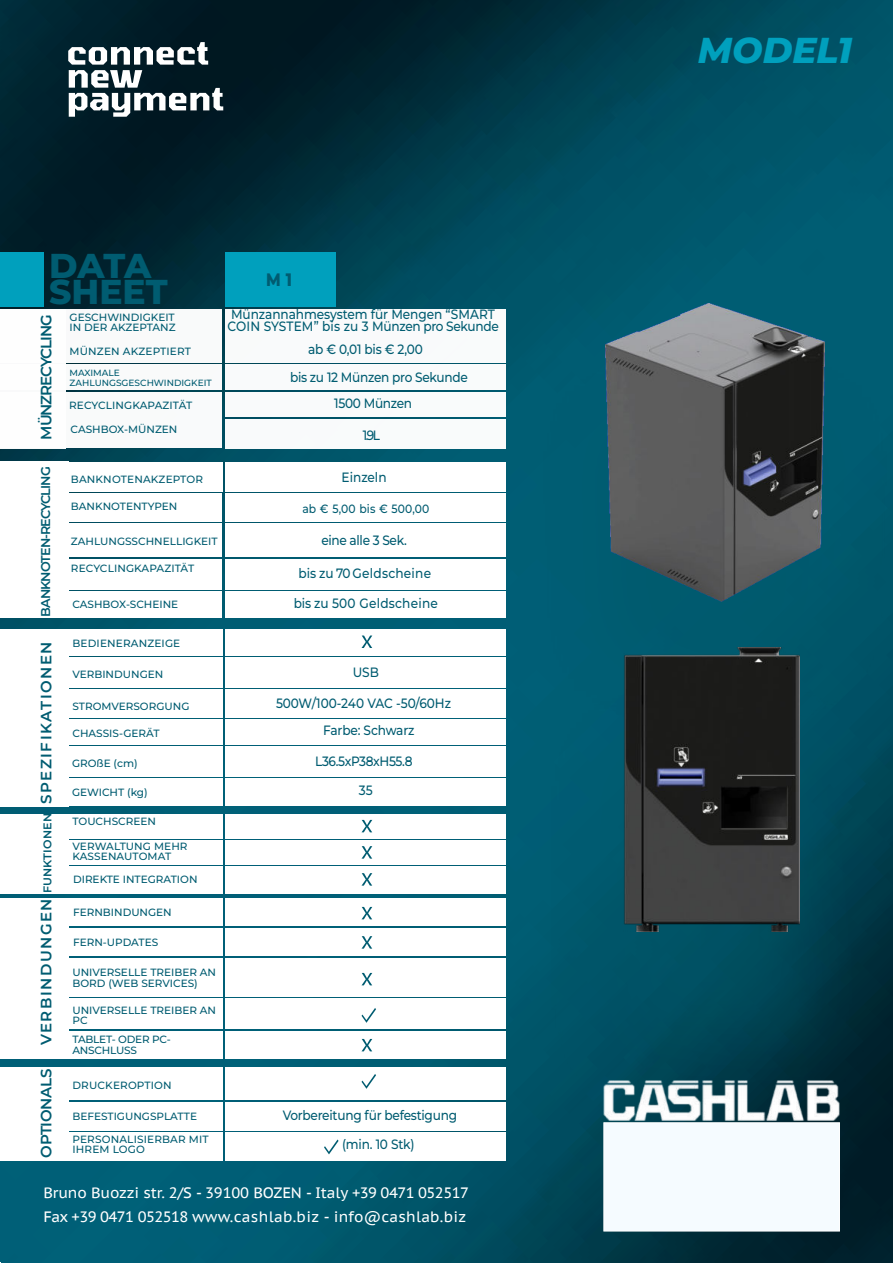
<style>
.page{position:relative;width:893px;height:1263px;background:#fff}
.page>*{position:absolute;margin:0;border:0;box-sizing:border-box;transform-origin:0 0}
.t1{font:italic 800 36px "Montserrat";color:#00a0bd}
.t2{font:800 34.5px/25.5px "Montserrat";color:#005c71}
.t3{font:800 18px "Montserrat";color:#005c71;scale:.85 1}
.t4{font:15px/23.9px "PT Sans Caption";letter-spacing:-.01em;color:#fff}
.t5{font:600 15px "Montserrat";letter-spacing:.085em;color:#005c71}
.t6{font:600 15px "Montserrat";letter-spacing:-.075em;color:#005c71}
.t7{font:600 15px "Montserrat";letter-spacing:-.02em;color:#005c71}
.t8{font:500 13.5px/12px "Montserrat";letter-spacing:-.015em;color:#005c71;scale:.9 1}
.t9{font:500 13.5px "Montserrat";letter-spacing:.02em;color:#005c71;scale:.9 1}
.t10{font:600 12.75px "Montserrat";letter-spacing:-.075em;color:#005c71}
.t11{font:500 12px "Montserrat";letter-spacing:.015em;color:#005c71;scale:.9 1}
.t12{font:500 10.5px/10.5px "Montserrat";color:#005c71}
.t13{font:500 10.5px/10.5px "Montserrat";letter-spacing:-.02em;color:#005c71}
.t14{font:500 9px/10.5px "Montserrat";color:#005c71}
.s1{font-size:11.25px}
</style>
<div class="page">
<img style="left:0;top:0;width:893px;height:1263px">
<img style="left:604px;top:1106px;width:235px;height:14px">
<div style="left:603px;top:1122px;width:237px;height:109px;background:#f5fbff;border:1px solid #fff"></div>
<div style="left:0;top:629px;width:222px;height:26px;background:#fff"></div>
<div style="left:225px;top:629px;width:280px;height:26px;background:#fff"></div>
<div style="left:0;top:657px;width:222px;height:30px;background:#fff"></div>
<div style="left:225px;top:657px;width:280px;height:30px;background:#fff"></div>
<div style="left:0;top:689px;width:222px;height:29px;background:#fff"></div>
<div style="left:225px;top:689px;width:280px;height:29px;background:#fff"></div>
<div style="left:0;top:719px;width:222px;height:26px;background:#fff"></div>
<div style="left:225px;top:719px;width:280px;height:26px;background:#fff"></div>
<div style="left:0;top:747px;width:222px;height:30px;background:#fff"></div>
<div style="left:225px;top:747px;width:280px;height:30px;background:#fff"></div>
<div style="left:0;top:778px;width:222px;height:28px;background:#fff"></div>
<div style="left:225px;top:778px;width:280px;height:28px;background:#fff"></div>
<div style="left:0;top:462px;width:68px;height:156px;background:#fff"></div>
<div style="left:0;top:629px;width:68px;height:177px;background:#fff"></div>
<div style="left:0;top:814px;width:68px;height:79px;background:#fff"></div>
<div style="left:0;top:899px;width:68px;height:159px;background:#fff"></div>
<div style="left:0;top:1067px;width:68px;height:91px;background:#fff"></div>
<div style="left:0;top:462px;width:222px;height:29px;background:#fff"></div>
<div style="left:225px;top:462px;width:281px;height:29px;background:#fff"></div>
<div style="left:225px;top:493px;width:281px;height:29px;background:#fff"></div>
<div style="left:56px;top:493px;width:166px;height:29px;background:#fff"></div>
<div style="left:56px;top:523px;width:166px;height:34px;background:#fff"></div>
<div style="left:56px;top:559px;width:166px;height:31px;background:#fff"></div>
<div style="left:56px;top:591px;width:166px;height:27px;background:#fff"></div>
<div style="left:225px;top:591px;width:281px;height:27px;background:#fff"></div>
<div style="left:225px;top:559px;width:281px;height:31px;background:#fff"></div>
<div style="left:225px;top:523px;width:281px;height:34px;background:#fff"></div>
<div style="left:0;top:309px;width:66px;height:139px;background:#fff"></div>
<div style="left:0;top:309px;width:222px;height:26px;background:#fff"></div>
<div style="left:225px;top:309px;width:280px;height:26px;background:#fff"></div>
<div style="left:225px;top:337px;width:280px;height:26px;background:#fff"></div>
<div style="left:225px;top:365px;width:281px;height:25px;background:#fff"></div>
<div style="left:225px;top:392px;width:280px;height:25px;background:#fff"></div>
<div style="left:225px;top:419px;width:280px;height:29px;background:#fff"></div>
<div style="left:0;top:337px;width:222px;height:26px;background:#fff"></div>
<div style="left:0;top:365px;width:222px;height:25px;background:#fff"></div>
<div style="left:0;top:392px;width:222px;height:25px;background:#fff"></div>
<div style="left:0;top:419px;width:222px;height:29px;background:#fff"></div>
<div style="left:225px;top:253px;width:110px;height:54px;background:#00a0bd"></div>
<div style="left:0;top:253px;width:44px;height:54px;background:#00a0bd"></div>
<div style="left:0;top:1067px;width:222px;height:32px;background:#fff"></div>
<div style="left:225px;top:1067px;width:280px;height:32px;background:#fff"></div>
<svg style="left:362px;top:635px;width:10px;height:13px"></svg>
<div style="left:0;top:1102px;width:222px;height:29px;background:#fff"></div>
<div style="left:225px;top:1102px;width:280px;height:29px;background:#fff"></div>
<div style="left:0;top:1132px;width:222px;height:29px;background:#fff"></div>
<div style="left:225px;top:1132px;width:280px;height:29px;background:#fff"></div>
<div style="left:0;top:814px;width:222px;height:24px;background:#fff"></div>
<div style="left:225px;top:814px;width:280px;height:24px;background:#fff"></div>
<div style="left:0;top:840px;width:222px;height:24px;background:#fff"></div>
<div style="left:225px;top:840px;width:280px;height:24px;background:#fff"></div>
<div style="left:0;top:866px;width:222px;height:27px;background:#fff"></div>
<div style="left:225px;top:866px;width:280px;height:27px;background:#fff"></div>
<div style="left:0;top:898px;width:222px;height:28px;background:#fff"></div>
<div style="left:225px;top:898px;width:280px;height:28px;background:#fff"></div>
<div style="left:0;top:928px;width:222px;height:28px;background:#fff"></div>
<div style="left:225px;top:928px;width:280px;height:28px;background:#fff"></div>
<div style="left:0;top:958px;width:222px;height:38px;background:#fff"></div>
<div style="left:225px;top:958px;width:280px;height:38px;background:#fff"></div>
<div style="left:0;top:998px;width:222px;height:31px;background:#fff"></div>
<div style="left:225px;top:998px;width:280px;height:31px;background:#fff"></div>
<div style="left:0;top:1031px;width:222px;height:28px;background:#fff"></div>
<div style="left:225px;top:1031px;width:280px;height:28px;background:#fff"></div>
<svg style="left:362px;top:1008px;width:14px;height:15px"></svg>
<svg style="left:362px;top:1074px;width:14px;height:15px"></svg>
<svg style="left:324px;top:1139px;width:15px;height:15px"></svg>
<div style="left:544px;top:336px;width:342px;height:409px;background:#005c71"></div>
<img style="left:605px;top:303px;width:219px;height:298px">
<svg style="left:68px;top:42px;width:155px;height:75px"></svg>
<img style="left:551px;top:686px;width:321px;height:420px">
<img style="left:623px;top:648px;width:177px;height:284px">
<svg style="left:362px;top:820px;width:10px;height:12px"></svg>
<svg style="left:362px;top:846px;width:10px;height:13px"></svg>
<svg style="left:362px;top:873px;width:10px;height:13px"></svg>
<svg style="left:362px;top:907px;width:10px;height:12px"></svg>
<svg style="left:362px;top:936px;width:10px;height:13px"></svg>
<svg style="left:362px;top:973px;width:10px;height:12px"></svg>
<svg style="left:362px;top:1039px;width:10px;height:12px"></svg>
<h2 class="t2" style="left:49px;top:251px;width:120px">DATA<br>SHEET</h2>
<h3 class="t6" style="left:36px;top:440px;width:126px;rotate:-90deg">MÜNZRECYCLING</h3>
<p class="t12" style="left:70px;top:312px;width:108px">GESCHWINDIGKEIT<br>IN DER AKZEPTANZ</p>
<p class="t12" style="left:70px;top:345px;width:123px">MÜNZEN AKZEPTIERT</p>
<p class="t14" style="left:70px;top:367px;width:144px">MAXIMALE<br>ZAHLUNGSGESCHWINDIGKEIT</p>
<p class="t12" style="left:69px;top:400px;width:125px">RECYCLINGKAPAZITÄT</p>
<p class="t12" style="left:71px;top:424px;width:108px">CASHBOX-MÜNZEN</p>
<h3 class="t3" style="left:266px;top:267px;width:32px">M 1</h3>
<p class="t8" style="left:227px;top:308px;width:303px">Münzannahmesystem für Mengen “SMART<br>COIN SYSTEM” bis zu 3 Münzen pro Sekunde</p>
<p class="t8" style="left:308px;top:342px;width:129px">ab € 0,01 bis € 2,00</p>
<p class="t8" style="left:290px;top:370px;width:199px">bis zu 12 Münzen pro Sekunde</p>
<p class="t8" style="left:334px;top:396px;width:88px">1500 Münzen</p>
<p class="t8" style="left:363px;top:428px;width:21px">1.9L</p>
<p class="t10" style="left:36px;top:617px;width:152px;rotate:-90deg">BANKNOTEN-RECYCLING</p>
<h3 class="t5" style="left:36px;top:804px;width:164px;rotate:-90deg">SPEZIFIKATIONEN</h3>
<h3 class="t5" style="left:36px;top:1045px;width:234px;rotate:-90deg">VERBINDUNGEN <span class="s1">FUNKTIONEN</span></h3>
<h3 class="t7" style="left:36px;top:1158px;width:90px;rotate:-90deg">OPTIONALS</h3>
<p class="t12" style="left:71px;top:474px;width:134px">BANKNOTENAKZEPTOR</p>
<p class="t12" style="left:71px;top:501px;width:108px">BANKNOTENTYPEN</p>
<p class="t12" style="left:71px;top:535px;width:148px">ZAHLUNGSSCHNELLIGKEIT</p>
<p class="t12" style="left:71px;top:562px;width:125px">RECYCLINGKAPAZITÄT</p>
<p class="t12" style="left:72px;top:598px;width:107px">CASHBOX-SCHEINE</p>
<p class="t12" style="left:72px;top:638px;width:109px">BEDIENERANZEIGE</p>
<p class="t12" style="left:72px;top:668px;width:92px">VERBINDUNGEN</p>
<p class="t12" style="left:72px;top:700px;width:118px">STROMVERSORGUNG</p>
<p class="t12" style="left:72px;top:727px;width:89px">CHASSIS-GERÄT</p>
<p class="t12" style="left:72px;top:758px;width:67px">GROßE (cm)</p>
<p class="t12" style="left:72px;top:787px;width:77px">GEWICHT (kg)</p>
<p class="t12" style="left:72px;top:815px;width:85px">TOUCHSCREEN</p>
<p class="t12" style="left:72px;top:840px;width:117px">VERWALTUNG MEHR<br>KASSENAUTOMAT</p>
<p class="t12" style="left:73px;top:873px;width:126px">DIREKTE INTEGRATION</p>
<p class="t12" style="left:73px;top:906px;width:100px">FERNBINDUNGEN</p>
<p class="t12" style="left:73px;top:937px;width:87px">FERN-UPDATES</p>
<p class="t12" style="left:72px;top:966px;width:145px">UNIVERSELLE TREIBER AN<br>BORD (WEB SERVICES)</p>
<p class="t12" style="left:72px;top:1004px;width:145px">UNIVERSELLE TREIBER AN<br>PC</p>
<p class="t13" style="left:72px;top:1034px;width:100px">TABLET- ODER PC-<br>ANSCHLUSS</p>
<p class="t12" style="left:72px;top:1079px;width:101px">DRUCKEROPTION</p>
<p class="t12" style="left:72px;top:1111px;width:126px">BEFESTIGUNGSPLATTE</p>
<p class="t12" style="left:72px;top:1133px;width:138px">PERSONALISIERBAR MIT<br>IHREM LOGO</p>
<p class="t8" style="left:342px;top:471px;width:52px">Einzeln</p>
<p class="t11" style="left:302px;top:501px;width:143px">ab € 5,00 bis € 500,00</p>
<p class="t8" style="left:321px;top:534px;width:96px">eine alle 3 Sek.</p>
<p class="t9" style="left:299px;top:563px;width:149px">bis zu 70 Geldscheine</p>
<p class="t9" style="left:294px;top:593px;width:162px">bis zu 500 Geldscheine</p>
<p class="t8" style="left:353px;top:665px;width:31px">USB</p>
<p class="t8" style="left:276px;top:696px;width:196px">500W/100-240 VAC -50/60Hz</p>
<p class="t8" style="left:323px;top:723px;width:103px">Farbe: Schwarz</p>
<p class="t8" style="left:315px;top:754px;width:110px">L36.5xP38xH55.8</p>
<p class="t8" style="left:359px;top:784px;width:17px">35</p>
<p class="t8" style="left:283px;top:1109px;width:195px">Vorbereitung für befestigung</p>
<p class="t8" style="left:342px;top:1138px;width:82px">(min. 10 Stk)</p>
<h3 class="t4" style="left:43px;top:1180px;width:427px">Bruno Buozzi str. 2/S - 39100 BOZEN - Italy +39 0471 052517<br>Fax +39 0471 052518 www.cashlab.biz - info@cashlab.biz</h3>
<h1 class="t1" style="left:698px;top:23px;width:156px">MODEL1</h1>
</div>
